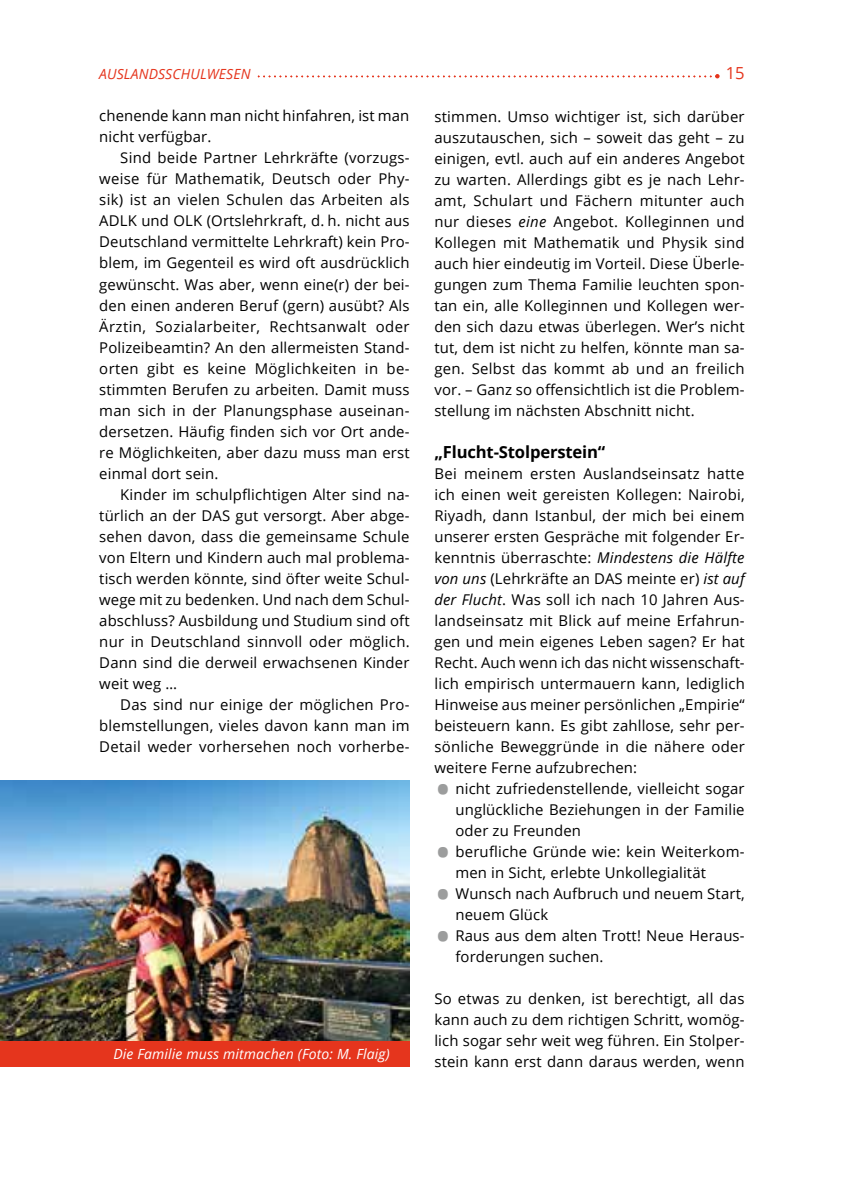
<style>
.page{position:relative;width:844px;height:1191px;background:#fff}
.page>*{position:absolute;margin:0;border:0;box-sizing:border-box;transform-origin:0 0}
.t1{font:700 16.62px "Open Sans";letter-spacing:-.01em;color:#000}
.t2{font:16.62px "Open Sans";color:#e5351d}
.t3{font:14.88px/21px "Open Sans";letter-spacing:.01em;color:#000;text-align:justify}
.t4{font:italic 14px "Open Sans";letter-spacing:.01em;color:#fff}
.t5{font:italic 14px "Open Sans";letter-spacing:.01em;color:#e5351d}
.s1{font-style:italic}
.s2{font-size:45.5px;color:#9c9d9d}
</style>
<div class="page">
<svg style="left:257px;top:74px;width:462px;height:4px"></svg>
<img style="left:0;top:781px;width:409px;height:260px">
<div style="left:0;top:1041px;width:409px;height:25px;background:#e5351d"></div>
<p class="t5" style="left:99px;top:65px;width:153px">AUSLANDSSCHULWESEN</p>
<p class="t2" style="left:725px;top:62px;width:21px">15</p>
<p class="t3" style="left:99px;top:105px;width:311px">chenende kann man nicht hinfahren, ist man nicht verfügbar.</p>
<p class="t3" style="left:99px;top:147px;width:312px;text-indent:21px">Sind beide Partner Lehrkräfte (vorzugs&shy;weise für Mathematik, Deutsch oder Phy&shy;sik) ist an vielen Schulen das Arbeiten als ADLK und OLK (Ortslehrkraft, d. h. nicht aus Deutschland vermittelte Lehrkraft) kein Pro&shy;blem, im Gegenteil es wird oft ausdrücklich gewünscht. Was aber, wenn eine(r) der bei&shy;den einen anderen Beruf (gern) ausübt? Als Ärztin, Sozialarbeiter, Rechtsanwalt oder Polizeibeamtin? An den allermeisten Stand&shy;orten gibt es keine Möglichkeiten in be&shy;stimmten Berufen zu arbeiten. Damit muss man sich in der Planungsphase auseinan&shy;dersetzen. Häufig finden sich vor Ort ande&shy;re Möglichkeiten, aber dazu muss man erst einmal dort sein.</p>
<p class="t3" style="left:99px;top:483px;width:312px;text-indent:21px">Kinder im schulpflichtigen Alter sind na&shy;türlich an der DAS gut versorgt. Aber abge&shy;sehen davon, dass die gemeinsame Schule von Eltern und Kindern auch mal problema&shy;tisch werden könnte, sind öfter weite Schul&shy;wege mit zu bedenken. Und nach dem Schul&shy;abschluss? Ausbildung und Studium sind oft nur in Deutschland sinnvoll oder möglich.<br>Dann sind die derweil erwachsenen Kinder weit weg …</p>
<p class="t3" style="left:99px;top:693px;width:312px;text-indent:21px">Das sind nur einige der möglichen Pro&shy;blemstellungen, vieles davon kann man im Detail weder vorhersehen noch vorherbe-</p>
<p class="t3" style="left:434px;top:105px;width:312px">stimmen. Umso wichtiger ist, sich darüber auszutauschen, sich – soweit das geht – zu einigen, evtl. auch auf ein anderes Angebot zu warten. Allerdings gibt es je nach Lehr&shy;amt, Schulart und Fächern mitunter auch nur dieses <span class="s1">eine</span> Angebot. Kolleginnen und Kollegen mit Mathematik und Physik sind auch hier eindeutig im Vorteil. Diese Überle&shy;gungen zum Thema Familie leuchten spon&shy;tan ein, alle Kolleginnen und Kollegen wer&shy;den sich dazu etwas überlegen. Wer’s nicht tut, dem ist nicht zu helfen, könnte man sa&shy;gen. Selbst das kommt ab und an freilich vor. – Ganz so offensichtlich ist die Problem&shy;stellung im nächsten Abschnitt nicht.</p>
<p class="t1" style="left:434px;top:440px;width:172px">„Flucht-Stolperstein“</p>
<p class="t3" style="left:434px;top:462px;width:312px">Bei meinem ersten Auslandseinsatz hatte ich einen weit gereisten Kollegen: Nairobi, Riyadh, dann Istanbul, der mich bei einem unserer ersten Gespräche mit folgender Er&shy;kenntnis überraschte: <span class="s1">Mindestens die Hälfte von uns</span> (Lehrkräfte an DAS meinte er) <span class="s1">ist auf der Flucht</span>. Was soll ich nach 10 Jahren Aus&shy;landseinsatz mit Blick auf meine Erfahrun&shy;gen und mein eigenes Leben sagen? Er hat Recht. Auch wenn ich das nicht wissenschaft&shy;lich empirisch untermauern kann, lediglich Hinweise aus meiner persönlichen „Empirie“ beisteuern kann. Es gibt zahllose, sehr per&shy;sönliche Beweggründe in die nähere oder weitere Ferne aufzubrechen:</p>
<p class="t3" style="left:455px;top:777px;width:291px;text-indent:-21px"><span class="s2">•</span> nicht zufriedenstellende, vielleicht sogar unglückliche Beziehungen in der Familie oder zu Freunden</p>
<p class="t3" style="left:455px;top:840px;width:291px;text-indent:-21px"><span class="s2">•</span> berufliche Gründe wie: kein Weiterkom&shy;men in Sicht, erlebte Unkollegialität</p>
<p class="t3" style="left:455px;top:882px;width:291px;text-indent:-21px"><span class="s2">•</span> Wunsch nach Aufbruch und neuem Start, neuem Glück</p>
<p class="t3" style="left:455px;top:924px;width:291px;text-indent:-21px"><span class="s2">•</span> Raus aus dem alten Trott! Neue Heraus&shy;forderungen suchen.</p>
<p class="t3" style="left:434px;top:987px;width:312px">So etwas zu denken, ist berechtigt, all das kann auch zu dem richtigen Schritt, womög&shy;lich sogar sehr weit weg führen. Ein Stolper&shy;stein kann erst dann daraus werden, wenn</p>
<p class="t4" style="left:113px;top:1044px;width:278px">Die Familie muss mitmachen (Foto: M. Flaig)</p>
</div>
